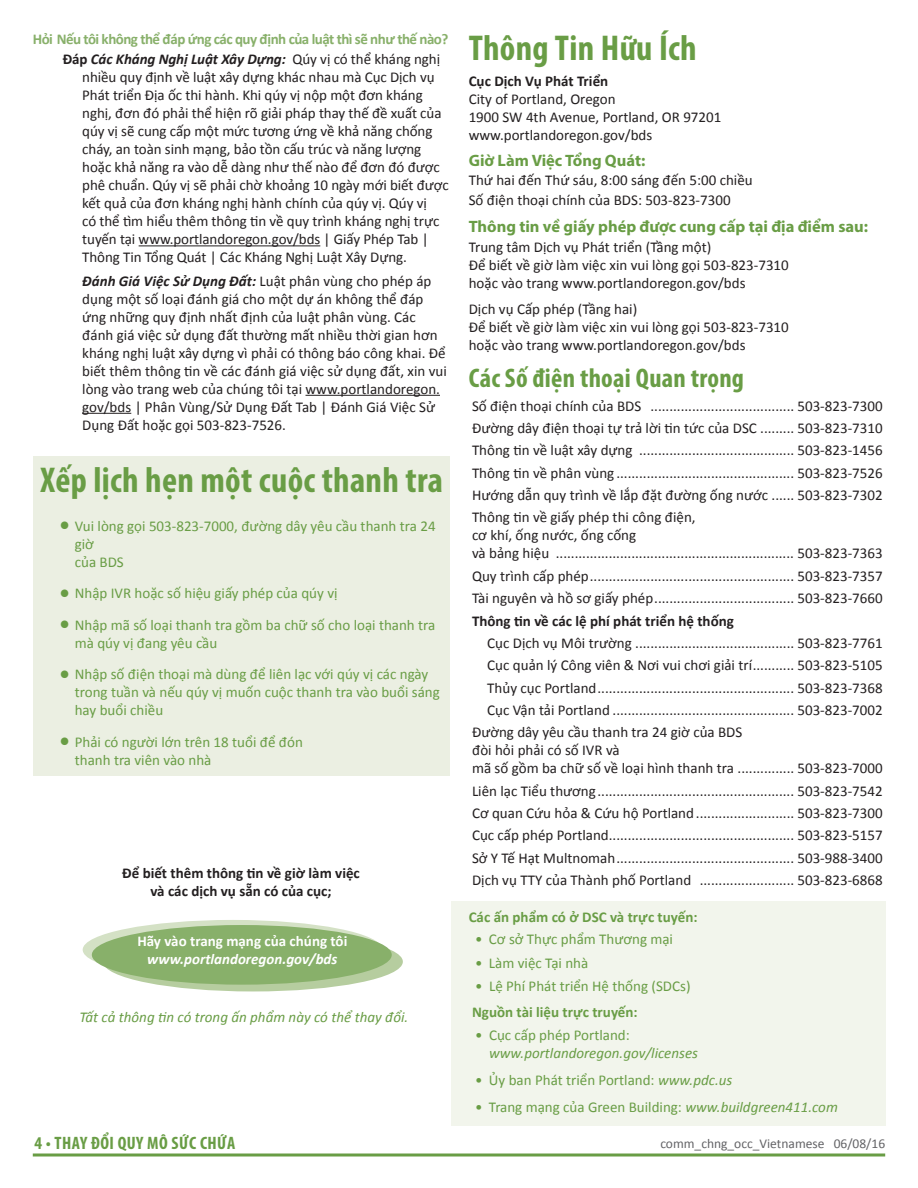
<style>
.page{position:relative;width:918px;height:1188px;background:#fff}
.page>*{position:absolute;margin:0;border:0;box-sizing:border-box;transform-origin:0 0}
.Subhead_1{font:700 condensed 36px "Myriad Pro";letter-spacing:.01em;color:#699d45}
.bt_univ{font:700 condensed 27px "Myriad Pro";letter-spacing:.01em;color:#699d45}
.t1{font:700 condensed 18px "Myriad Pro";letter-spacing:.025em;color:#699d45}
.bt_univ-2{font:700 16.5px "Myriad Pro";color:#699d45}
.contact{font:15px/18px "Calibri";color:#231f20}
.answer{font:15px/18px "Calibri";letter-spacing:-.005em;color:#231f20}
.bt_univ-3{font:15px/18px "Calibri";color:#231f20}
.blt_2{font:15px/18px "Calibri";color:#699d45}
.blt_univ{font:15px "Calibri";color:#699d45}
.bt_univ-4{font:700 15px/18px "Calibri";color:#231f20;text-align:center}
.QUESTION{font:700 15px "Calibri";letter-spacing:-.035em;color:#88b06a}
.bt_univ-5{font:700 15px/18px "Calibri";color:#fff;text-align:center}
.blt_univ-2{font:italic 15px/18px "Calibri";color:#699d45}
.blt{font:15px "Calibri";color:#699d45}
.bt_univ-6{font:italic 15px "Calibri";color:#699d45}
.contact-2{font:700 15px "Calibri";color:#231f20}
.blt_2-2{font:700 15px "Calibri";color:#699d45}
.blt-2{font:700 15px "Calibri";color:#699d45}
.t2{font:13.5px "Calibri";color:#636366}
.s1{font-weight:700}
.s2{font-weight:700;font-style:italic}
.s3{font-weight:700;font-size:21px}
.s4{font-style:italic}
.s5{font-style:normal}
</style>
<div class="page">
<hr style="left:33px;top:1154px;width:852px;height:2px;background:#699d45">
<div style="left:33px;top:456px;width:417px;height:319px;background:#ebefe2"></div>
<div style="left:451px;top:901px;width:434px;height:225px;background:#f2f5ec"></div>
<div style="left:83px;top:920px;width:300px;height:60px;background:#d4e1c5;border-radius:50%"></div>
<div style="left:103px;top:932px;width:300px;height:59px;background:#b6cd9f;border-radius:50%"></div>
<div style="left:92px;top:925px;width:300px;height:60px;background:#88b06a;border-radius:50%"></div>
<hr style="left:139px;top:245px;width:181px;height:1px;background:#231f20">
<hr style="left:306px;top:395px;width:134px;height:1px;background:#231f20">
<hr style="left:82px;top:413px;width:49px;height:1px;background:#231f20">
<p class="QUESTION" style="left:33px;top:29px;width:417px">Hỏi Nếu tôi không thể đáp ứng các quy định của luật thì sẽ như thế nào?</p>
<p class="answer" style="left:82px;top:50px;width:368px;text-indent:-20px"><span class="s1">Đáp</span> <span class="s2">Các Kháng Nghị Luật Xây Dựng:</span> Qúy vị có thể kháng nghị nhiều quy định về luật xây dựng khác nhau mà Cục Dịch vụ Phát triển Địa ốc thi hành. Khi qúy vị nộp một đơn kháng nghị, đơn đó phải thể hiện rõ giải pháp thay thế đề xuất của qúy vị sẽ cung cấp một mức tương ứng về khả năng chống cháy, an toàn sinh mạng, bảo tồn cấu trúc và năng lượng hoặc khả năng ra vào dễ dàng như thế nào để đơn đó được phê chuẩn. Qúy vị sẽ phải chờ khoảng 10 ngày mới biết được kết quả của đơn kháng nghị hành chính của qúy vị. Qúy vị<br>có thể tìm hiểu thêm thông tin về quy trình kháng nghị trực tuyến tại www.portlandoregon.gov/bds | Giấy Phép Tab | Thông Tin Tổng Quát | Các Kháng Nghị Luật Xây Dựng.</p>
<p class="answer" style="left:82px;top:272px;width:366px"><span class="s2">Đánh Giá Việc Sử Dụng Đất:</span> Luật phân vùng cho phép áp dụng một số loại đánh giá cho một dự án không thể đáp ứng những quy định nhất định của luật phân vùng. Các đánh giá việc sử dụng đất thường mất nhiều thời gian hơn kháng nghị luật xây dựng vì phải có thông báo công khai. Để biết thêm thông tin về các đánh giá việc sử dụng đất, xin vui lòng vào trang web của chúng tôi tại www.portlandoregon. gov/bds | Phân Vùng/Sử Dụng Đất Tab | Đánh Giá Việc Sử Dụng Đất hoặc gọi 503-823-7526.</p>
<p class="Subhead_1" style="left:40px;top:458px;width:404px">Xếp lịch hẹn một cuộc thanh tra</p>
<p class="blt_2" style="left:75px;top:517px;width:362px;text-indent:-15px"><span class="s3">•</span> Vui lòng gọi 503-823-7000, đường dây yêu cầu thanh tra 24 giờ<br>của BDS</p>
<p class="blt_2" style="left:59px;top:584px;width:280px"><span class="s3">•</span> Nhập IVR hoặc số hiệu giấy phép của qúy vị</p>
<p class="blt_2" style="left:75px;top:616px;width:362px;text-indent:-15px"><span class="s3">•</span> Nhập mã số loại thanh tra gồm ba chữ số cho loại thanh tra mà qúy vị đang yêu cầu</p>
<p class="blt_2" style="left:75px;top:665px;width:367px;text-indent:-15px"><span class="s3">•</span> Nhập số điện thoại mà dùng để liên lạc với qúy vị các ngày trong tuần và nếu qúy vị muốn cuộc thanh tra vào buổi sáng hay buổi chiều</p>
<p class="blt_2" style="left:75px;top:733px;width:230px;text-indent:-15px"><span class="s3">•</span> Phải có người lớn trên 18 tuổi để đón thanh tra viên vào nhà</p>
<p class="bt_univ-4" style="left:122px;top:864px;width:239px">Để biết thêm thông tin về giờ làm việc và các dịch vụ sẵn có của cục;</p>
<p class="bt_univ-5" style="left:137px;top:932px;width:212px">Hãy vào trang mạ ng của chúng tôi <span class="s4">www.portlandoregon.gov/bds</span></p>
<p class="bt_univ-6" style="left:79px;top:1006px;width:330px">Tất cả thông tin có trong ấn phẩm này có thể thay đổi.</p>
<p class="t1" style="left:34px;top:1131px;width:202px">4 • THAY ĐỔI QUY MÔ SỨC CHỨA</p>
<p class="Subhead_1" style="left:469px;top:25px;width:229px">Thông Tin Hữu Ích</p>
<p class="bt_univ-4" style="left:469px;top:72px;width:141px">Cục Dịch Vụ Phát Triển</p>
<p class="bt_univ-3" style="left:469px;top:90px;width:254px">City of Portland, Oregon<br>1900 SW 4th Avenue, Portland, OR 97201</p>
<p class="bt_univ-3" style="left:469px;top:126px;width:185px">www.portlandoregon.gov/bds</p>
<p class="bt_univ-2" style="left:469px;top:149px;width:178px">Giờ Làm Việc Tổng Quát:</p>
<p class="bt_univ-3" style="left:469px;top:171px;width:286px">Thứ hai đến Thứ sáu, 8:00 sáng đến 5:00 chiều</p>
<p class="bt_univ-3" style="left:469px;top:191px;width:263px">Số điện thoại chính của BDS: 503-823-7300</p>
<p class="bt_univ-2" style="left:469px;top:215px;width:401px">Thông tin về giấy phép được cung cấp tại địa điểm sau:</p>
<p class="bt_univ-3" style="left:469px;top:238px;width:244px">Trung tâm Dịch vụ Phát triển (Tầng một)</p>
<p class="bt_univ-3" style="left:469px;top:256px;width:322px">Để biết về giờ làm việc xin vui lòng gọi 503-823-7310 hoặc vào trang www.portlandoregon.gov/bds</p>
<p class="bt_univ-3" style="left:469px;top:300px;width:170px">Dịch vụ Cấp phép (Tầng hai)</p>
<p class="bt_univ-3" style="left:469px;top:318px;width:322px">Để biết về giờ làm việc xin vui lòng gọi 503-823-7310 hoặc vào trang www.portlandoregon.gov/bds</p>
<p class="bt_univ" style="left:469px;top:361px;width:277px">Các Số điện thoại Quan trọng</p>
<p class="contact" style="left:472px;top:397px;width:412px">Số điện thoại chính của BDS ...................................... 503-823-7300</p>
<p class="contact" style="left:472px;top:419px;width:412px">Đường dây điện thoại tự trả lời tin tức của DSC ......... 503-823-7310</p>
<p class="contact" style="left:472px;top:441px;width:412px">Thông tin về luật xây dựng ......................................... 503-823-1456</p>
<p class="contact" style="left:472px;top:464px;width:412px">Thông tin về phân vùng ............................................... 503-823-7526</p>
<p class="contact" style="left:472px;top:486px;width:412px">Hướng dẫn quy trình về lắp đặt đường ống nước ...... 503-823-7302</p>
<p class="contact" style="left:472px;top:509px;width:412px">Thông tin về giấy phép thi công điện,<br>cơ khí, ống nước, ống cống<br>và bảng hiệu ............................................................... 503-823-7363</p>
<p class="contact" style="left:472px;top:567px;width:412px">Quy trình cấp phép...................................................... 503-823-7357</p>
<p class="contact" style="left:472px;top:589px;width:412px">Tài nguyên và hồ sơ giấy phép..................................... 503-823-7660</p>
<p class="contact-2" style="left:472px;top:611px;width:263px">Thông tin về các lệ phí phát triển hệ thống</p>
<p class="contact" style="left:487px;top:634px;width:397px">Cục Dịch vụ Môi trường .......................................... 503-823-7761</p>
<p class="contact" style="left:487px;top:656px;width:397px">Cục quản lý Công viên &amp; Nơi vui chơi giải trí........... 503-823-5105</p>
<p class="contact" style="left:487px;top:679px;width:397px">Thủy cục Portland.................................................... 503-823-7368</p>
<p class="contact" style="left:487px;top:701px;width:397px">Cục Vận tải Portland ................................................ 503-823-7002</p>
<p class="contact" style="left:472px;top:723px;width:412px">Đường dây yêu cầu thanh tra 24 giờ của BDS<br>đòi hỏi phải có số IVR và<br>mã số gồm ba chữ số về loại hình thanh tra ............... 503-823-7000</p>
<p class="contact" style="left:472px;top:782px;width:412px">Liên lạc Tiểu thương.................................................... 503-823-7542</p>
<p class="contact" style="left:472px;top:804px;width:412px">Cơ quan Cứu hỏa &amp; Cứu hộ Portland.......................... 503-823-7300</p>
<p class="contact" style="left:472px;top:826px;width:412px">Cục cấp phép Portland................................................. 503-823-5157</p>
<p class="contact" style="left:472px;top:849px;width:412px">Sở Y Tế Hạt Multnomah............................................... 503-988-3400</p>
<p class="contact" style="left:472px;top:871px;width:412px">Dịch vụ TTY của Thành phố Portland ......................... 503-823-6868</p>
<p class="blt_2-2" style="left:469px;top:908px;width:230px">Các ấn phẩm có ở DSC và trực tuyến:</p>
<p class="blt_univ" style="left:475px;top:930px;width:199px">• Cơ sở Thực phẩm Thương mại</p>
<p class="blt_univ" style="left:475px;top:953px;width:115px">• Làm việc Tại nhà</p>
<p class="blt_univ" style="left:475px;top:977px;width:217px">• Lệ Phí Phát triển Hệ thống (SDCs)</p>
<p class="blt-2" style="left:472px;top:1002px;width:167px">Nguồn tài liệu trực truyến:</p>
<p class="blt_univ-2" style="left:489px;top:1026px;width:210px;text-indent:-14px"><span class="s5">• Cục cấp phép Portland: </span>www.portlandoregon.gov/licenses</p>
<p class="blt_univ" style="left:475px;top:1071px;width:259px">• Ủy ban Phát triển Portland: <span class="s4">www.pdc.us</span></p>
<p class="blt" style="left:475px;top:1097px;width:364px">• Trang mạ ng của Green Building: <span class="s4">www.buildgreen411.com</span></p>
<p class="t2" style="left:660px;top:1135px;width:226px">comm_chng_occ_Vietnamese 06/08/16</p>
</div>
